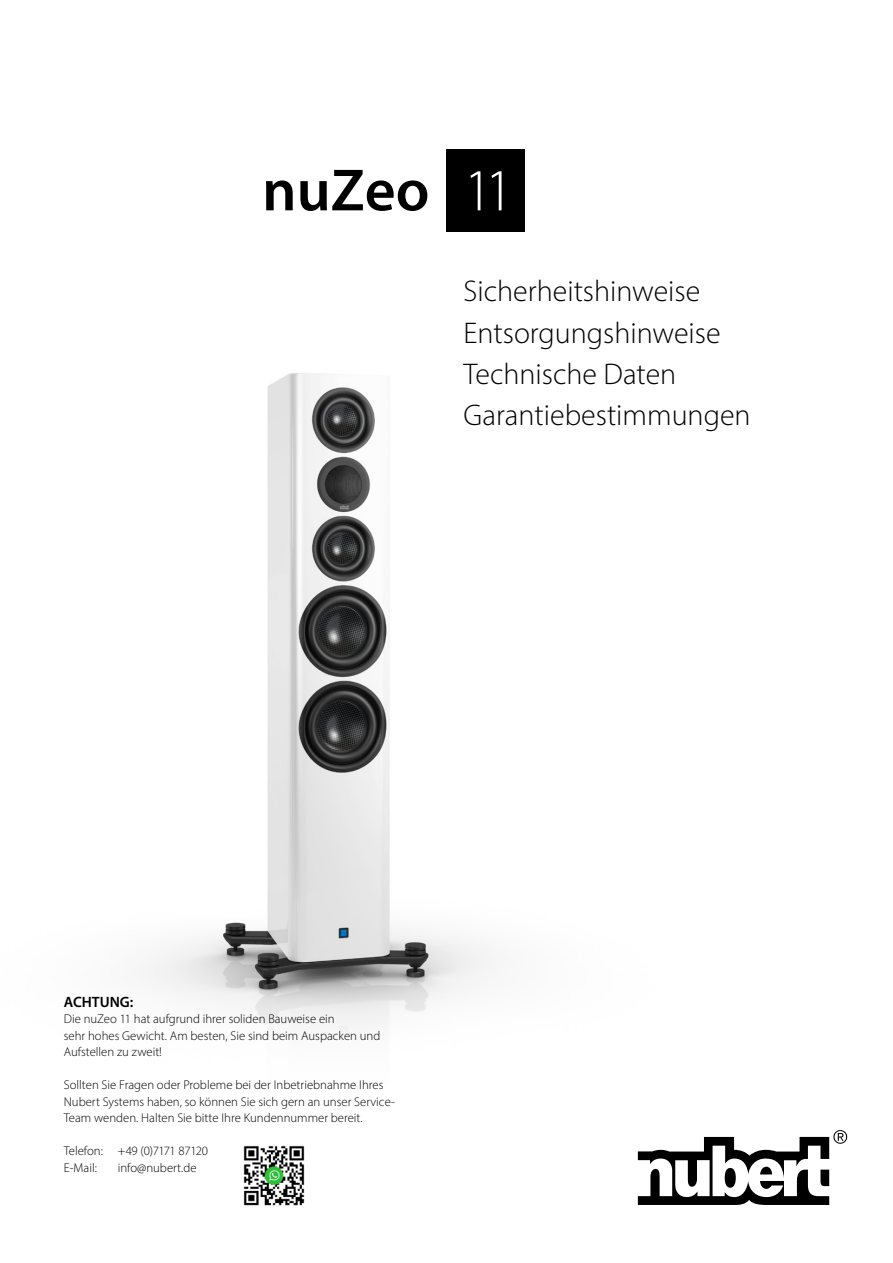
<style>
.page{position:relative;width:893px;height:1263px;background:#fff}
.page>*{position:absolute;margin:0;border:0;box-sizing:border-box;transform-origin:0 0}
.t1{font:600 60px "Myriad Pro";color:#000}
.t2{font:300 60px "Myriad Pro";color:#fff}
.t3{font:300 30px/41.2px "Myriad Pro";color:#000}
.t4{font:600 15px "Myriad Pro";color:#000}
.t5{font:300 12.75px/16.5px "Myriad Pro";color:#000}
</style>
<div class="page">
<img style="left:145px;top:373px;width:493px;height:787px">
<svg style="left:638px;top:1130px;width:209px;height:75px"></svg>
<div style="left:240px;top:1141px;width:68px;height:68px;background:#fff"></div>
<img style="left:243px;top:1145px;width:62px;height:61px">
<div style="left:446px;top:149px;width:79px;height:82px;background:#000"></div>
<h1 class="t1" style="left:262px;top:152px;width:169px">nuZeo</h1>
<h1 class="t2" style="left:463px;top:154px;width:52px">11</h1>
<h2 class="t3" style="left:463px;top:270px;width:289px">Sicherheitshinweise<br>Entsorgungshinweise<br>Technische Daten<br>Garantiebestimmungen</h2>
<p class="t4" style="left:64px;top:992px;width:71px">ACHTUNG:</p>
<p class="t5" style="left:64px;top:1011px;width:318px">Die nuZeo 11 hat aufgrund ihrer soliden Bauweise ein<br>sehr hohes Gewicht. Am besten, Sie sind beim Auspacken und<br>Aufstellen zu zweit!</p>
<p class="t5" style="left:64px;top:1077px;width:333px">Sollten Sie Fragen oder Probleme bei der Inbetriebnahme Ihres<br>Nubert Systems haben, so können Sie sich gern an unser Service-<br>Team wenden. Halten Sie bitte Ihre Kundennummer bereit.</p>
<p class="t5" style="left:64px;top:1143px;width:146px">Telefon: +49 (0)7171 87120<br>E-Mail:</p>
<p class="t5" style="left:118px;top:1159px;width:80px">info@nubert.de</p>
</div>
